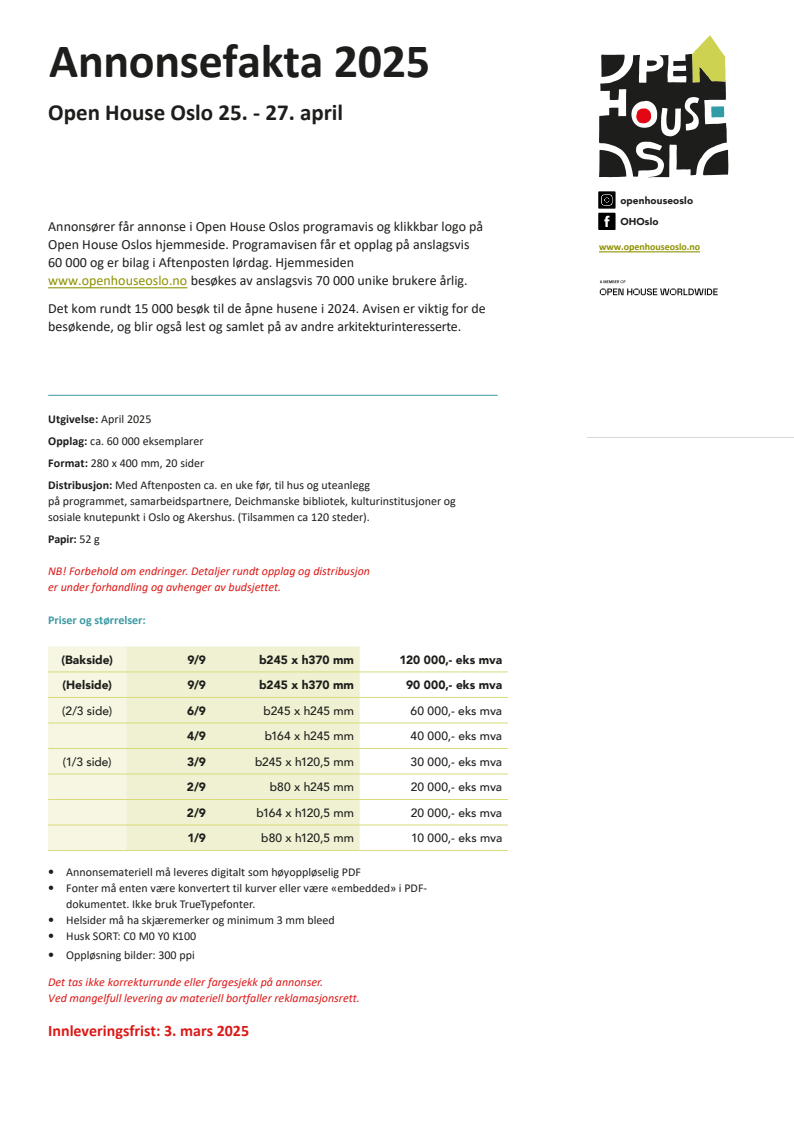
<style>
.page{position:relative;width:794px;height:1134px;background:#fff}
.page>*{position:absolute;margin:0;border:0;box-sizing:border-box;transform-origin:0 0}
.Tittel_kart{font:700 48px "Calibri";letter-spacing:-.005em;color:#1d1d1b}
.Tittel_kart-2{font:700 23px "Calibri";color:#1d1d1b}
.Tittel_på_bygg{font:700 16px "Calibri";color:#db1917}
.Tittel_kart-3{font:14px/18px "Calibri";color:#1d1d1b}
.Tittel_på_bygg-2{font:12px/22px "Calibri";color:#1d1d1b}
.Brødtekst{font:12px/16px "Calibri";color:#1d1d1b}
.Tittel_på_bygg-3{font:italic 12px/16px "Calibri";color:#db1917}
.Brødtekst-2{font:500 12px "Avenir";color:#1d1d1b}
.Brødtekst-3{font:900 12px "Avenir";letter-spacing:.005em;color:#1d1d1b}
.Tittel_på_bygg-4{font:700 12px "Calibri";color:#3b99a3}
.Brødtekst-4{font:500 12px "Avenir";letter-spacing:-.055em;color:#1d1d1b}
.Tittel_på_bygg-5{font:700 12px "Calibri";letter-spacing:-.01em;color:#1d1d1b}
.Tid_og_sted{font:700 10px "Calibri";letter-spacing:-.005em;color:#8e9100}
.Tid_og_sted-2{font:900 10px "Avenir";letter-spacing:.01em;color:#1d1d1b}
.s1{color:#8e9100}
.s2{font-weight:700}
.s3{font-weight:400}
.s4{font-family:"Avenir";font-weight:500}
</style>
<div class="page">
<div style="left:48px;top:646px;width:78px;height:204px;background:#f6f6e2"></div>
<div style="left:126px;top:646px;width:234px;height:204px;background:#f0f1d2"></div>
<hr style="left:48px;top:672px;width:78px;height:1px;background:#d7db7a">
<hr style="left:126px;top:672px;width:85px;height:1px;background:#d7db7a">
<hr style="left:211px;top:672px;width:149px;height:1px;background:#d7db7a">
<hr style="left:48px;top:697px;width:78px;height:1px;background:#d7db7a">
<hr style="left:126px;top:697px;width:85px;height:1px;background:#d7db7a">
<hr style="left:211px;top:697px;width:149px;height:1px;background:#d7db7a">
<hr style="left:48px;top:723px;width:78px;height:1px;background:#d7db7a">
<hr style="left:126px;top:723px;width:85px;height:1px;background:#d7db7a">
<hr style="left:211px;top:723px;width:149px;height:1px;background:#d7db7a">
<hr style="left:48px;top:748px;width:78px;height:1px;background:#d7db7a">
<hr style="left:126px;top:748px;width:85px;height:1px;background:#d7db7a">
<hr style="left:211px;top:748px;width:149px;height:1px;background:#d7db7a">
<hr style="left:48px;top:774px;width:78px;height:1px;background:#d7db7a">
<hr style="left:126px;top:774px;width:85px;height:1px;background:#d7db7a">
<hr style="left:211px;top:774px;width:149px;height:1px;background:#d7db7a">
<hr style="left:48px;top:799px;width:78px;height:1px;background:#d7db7a">
<hr style="left:126px;top:799px;width:85px;height:1px;background:#d7db7a">
<hr style="left:211px;top:799px;width:149px;height:1px;background:#d7db7a">
<hr style="left:48px;top:825px;width:78px;height:1px;background:#d7db7a">
<hr style="left:126px;top:825px;width:85px;height:1px;background:#d7db7a">
<hr style="left:211px;top:825px;width:149px;height:1px;background:#d7db7a">
<hr style="left:48px;top:850px;width:78px;height:1px;background:#d7db7a">
<hr style="left:126px;top:850px;width:85px;height:1px;background:#d7db7a">
<hr style="left:211px;top:850px;width:149px;height:1px;background:#d7db7a">
<hr style="left:360px;top:672px;width:148px;height:1px;background:#d7db7a">
<hr style="left:360px;top:697px;width:148px;height:1px;background:#d7db7a">
<hr style="left:360px;top:723px;width:148px;height:1px;background:#d7db7a">
<hr style="left:360px;top:748px;width:148px;height:1px;background:#d7db7a">
<hr style="left:360px;top:774px;width:148px;height:1px;background:#d7db7a">
<hr style="left:360px;top:799px;width:148px;height:1px;background:#d7db7a">
<hr style="left:360px;top:825px;width:148px;height:1px;background:#d7db7a">
<hr style="left:360px;top:850px;width:148px;height:1px;background:#d7db7a">
<svg style="left:599px;top:35px;width:129px;height:142px"></svg>
<svg style="left:598px;top:191px;width:17px;height:39px"></svg>
<hr style="left:48px;top:395px;width:449px;height:1px;background:#3b99a3">
<hr style="left:599px;top:252px;width:101px;height:1px;background:#8e9100">
<img style="left:588px;top:280px;width:206px;height:158px">
<hr style="left:48px;top:287px;width:139px;height:1px;background:#8e9100">
<p class="Tittel_kart" style="left:49px;top:27px;width:382px">Annonsefakta 2025</p>
<p class="Tittel_kart-2" style="left:48px;top:96px;width:296px">Open House Oslo 25. - 27. april</p>
<p class="Tittel_kart-3" style="left:48px;top:217px;width:436px">Annonsører får annonse i Open House Oslos programavis og klikkbar logo på Open House Oslos hjemmeside. Programavisen får et opplag på anslagsvis 60 000 og er bilag i Aftenposten lørdag. Hjemmesiden <span class="s1">www.openhouseoslo.no</span> besøkes av anslagsvis 70 000 unike brukere årlig.</p>
<p class="Tittel_kart-3" style="left:48px;top:299px;width:439px">Det kom rundt 15 000 besøk til de åpne husene i 2024. Avisen er viktig for de besøkende, og blir også lest og samlet på av andre arkitekturinteresserte.</p>
<p class="Tittel_på_bygg-2" style="left:48px;top:408px;width:323px"><span class="s2">Utgivelse:</span> April 2025<br><span class="s2">Opplag:</span> ca. 60 000 eksemplarer<br><span class="s2">Format:</span> 280 x 400 mm, 20 sider<br><span class="s2">Distribusjon:</span> Med Aftenposten ca. en uke før, til hus og uteanlegg</p>
<p class="Tittel_på_bygg-2" style="left:48px;top:493px;width:409px;line-height:15.8px">på programmet, samarbeidspartnere, Deichmanske bibliotek, kulturinstitusjoner og sosiale knutepunkt i Oslo og Akershus. (Tilsammen ca 120 steder).</p>
<p class="Tittel_på_bygg-5" style="left:48px;top:530px;width:53px">Papir: <span class="s3">52 g</span></p>
<p class="Tittel_på_bygg-3" style="left:48px;top:562px;width:323px">NB! Forbehold om endringer. Detaljer rundt opplag og distribusjon er under forhandling og avhenger av budsjettet.</p>
<p class="Tittel_på_bygg-4" style="left:48px;top:612px;width:99px">Priser og størrelser:</p>
<p class="Brødtekst-3" style="left:61px;top:649px;width:53px">(Bakside)</p>
<p class="Brødtekst-3" style="left:187px;top:649px;width:20px">9/9</p>
<p class="Brødtekst-3" style="left:259px;top:649px;width:96px">b245 x h370 mm</p>
<p class="Brødtekst-3" style="left:399px;top:649px;width:104px">120 000,- eks mva</p>
<p class="Brødtekst-3" style="left:62px;top:675px;width:51px">(Helside)</p>
<p class="Brødtekst-3" style="left:187px;top:675px;width:20px">9/9</p>
<p class="Brødtekst-3" style="left:259px;top:675px;width:96px">b245 x h370 mm</p>
<p class="Brødtekst-3" style="left:406px;top:675px;width:98px">90 000,- eks mva</p>
<p class="Brødtekst-2" style="left:62px;top:700px;width:51px">(2/3 side)</p>
<p class="Brødtekst-3" style="left:187px;top:700px;width:20px">6/9</p>
<p class="Brødtekst-2" style="left:264px;top:700px;width:92px">b245 x h245 mm</p>
<p class="Brødtekst-2" style="left:410px;top:700px;width:93px">60 000,- eks mva</p>
<p class="Brødtekst-3" style="left:187px;top:726px;width:20px">4/9</p>
<p class="Brødtekst-2" style="left:265px;top:726px;width:91px">b164 x h245 mm</p>
<p class="Brødtekst-2" style="left:410px;top:726px;width:93px">40 000,- eks mva</p>
<p class="Brødtekst-2" style="left:63px;top:751px;width:50px">(1/3 side)</p>
<p class="Brødtekst-3" style="left:187px;top:751px;width:20px">3/9</p>
<p class="Brødtekst-2" style="left:255px;top:751px;width:100px">b245 x h120,5 mm</p>
<p class="Brødtekst-2" style="left:410px;top:751px;width:93px">30 000,- eks mva</p>
<p class="Brødtekst-3" style="left:187px;top:777px;width:20px">2/9</p>
<p class="Brødtekst-2" style="left:270px;top:777px;width:86px">b80 x h245 mm</p>
<p class="Brødtekst-2" style="left:411px;top:777px;width:93px">20 000,- eks mva</p>
<p class="Brødtekst-3" style="left:187px;top:802px;width:20px">2/9</p>
<p class="Brødtekst-4" style="left:256px;top:802px;width:99px">b164 x h120,5 mm</p>
<p class="Brødtekst-2" style="left:411px;top:802px;width:93px">20 000,- eks mva</p>
<p class="Brødtekst-3" style="left:187px;top:828px;width:20px">1/9</p>
<p class="Brødtekst-2" style="left:261px;top:828px;width:94px">b80 x h120,5 mm</p>
<p class="Brødtekst-2" style="left:411px;top:828px;width:93px">10 000,- eks mva</p>
<p class="Brødtekst" style="left:48px;top:863px;width:314px"><span class="s4">•</span> Annonsemateriell må leveres digitalt som høyoppløselig PDF</p>
<p class="Brødtekst" style="left:66px;top:879px;width:362px;text-indent:-18px"><span class="s4">•</span> Fonter må enten være konvertert til kurver eller være «embedded» i PDF&shy;dokumentet. Ikke bruk TrueTypefonter.</p>
<p class="Brødtekst" style="left:48px;top:911px;width:288px"><span class="s4">•</span> Helsider må ha skjæremerker og minimum 3 mm bleed</p>
<p class="Brødtekst" style="left:48px;top:927px;width:149px"><span class="s4">•</span> Husk SORT: C0 M0 Y0 K100</p>
<p class="Brødtekst" style="left:48px;top:946px;width:148px"><span class="s4">•</span> Oppløsning bilder: 300 ppi</p>
<p class="Tittel_på_bygg-3" style="left:48px;top:974px;width:313px">Det tas ikke korrekturrunde eller fargesjekk på annonser.<br>Ved mangelfull levering av materiell bortfaller reklamasjonsrett.</p>
<p class="Tittel_på_bygg" style="left:48px;top:1019px;width:202px">Innleveringsfrist: 3. mars 2025</p>
<p class="Tid_og_sted-2" style="left:620px;top:191px;width:74px">openhouseoslo</p>
<p class="Tid_og_sted-2" style="left:620px;top:212px;width:40px">OHOslo</p>
<p class="Tid_og_sted" style="left:599px;top:239px;width:102px">www.openhouseoslo.no</p>
</div>
